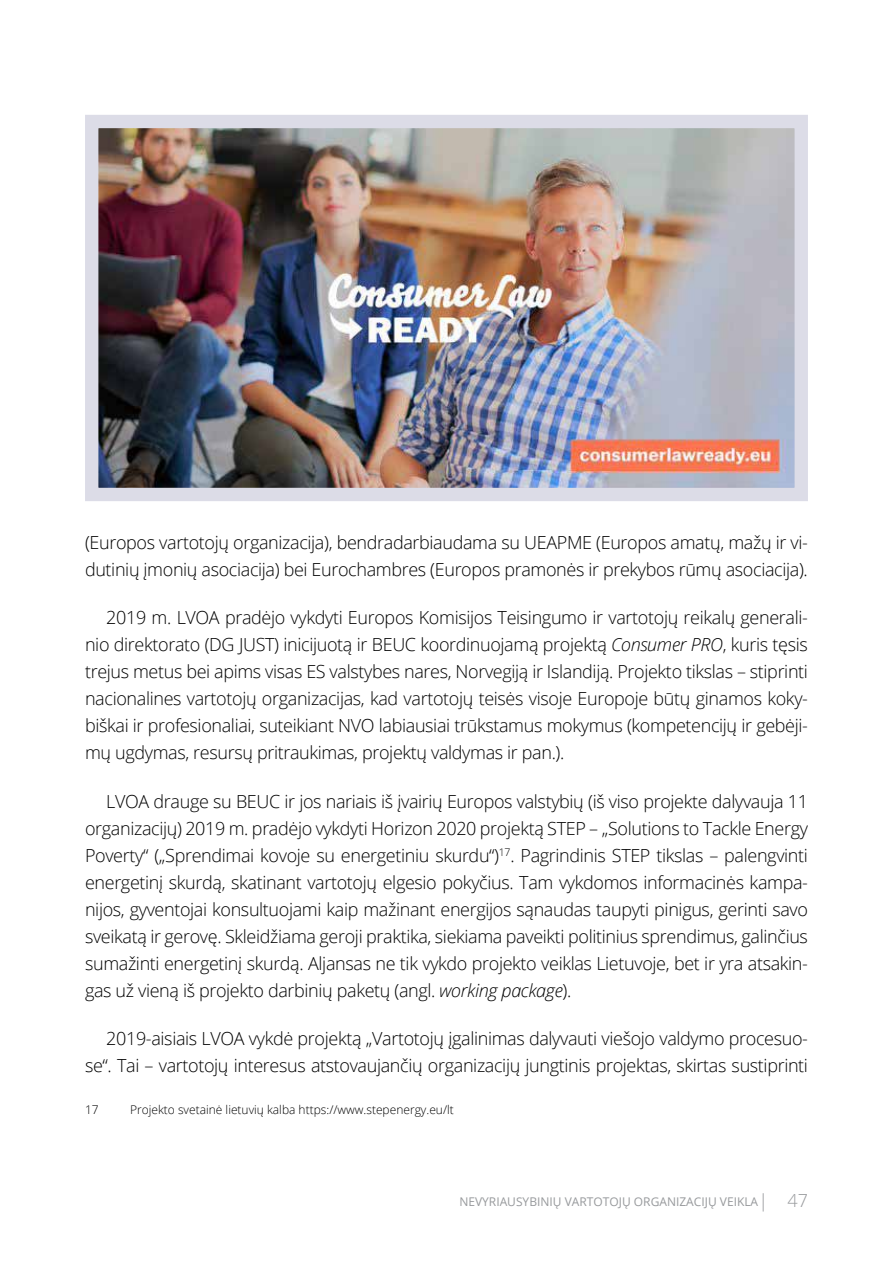
<style>
.page{position:relative;width:893px;height:1263px;background:#fff}
.page>*{position:absolute;margin:0;border:0;box-sizing:border-box;transform-origin:0 0}
.t1{font:300 18px/27px "Open Sans";letter-spacing:-.02em;color:#000;text-align:justify}
.t2{font:300 18px "Open Sans";color:#97999c}
.FOOT{font:300 12px "Open Sans";color:#000}
.t3{font:12px "Open Sans";color:#97999c}
.s1{font-style:italic}
</style>
<div class="page">
<img style="left:99px;top:129px;width:695px;height:358px">
<div style="left:85px;top:115px;width:723px;height:386px;border:13px solid #dcdce7"></div>
<p class="t1" style="left:85px;top:528px;width:724px">(Europos vartotojų organizacija), bendradarbiaudama su UEAPME (Europos amatų, mažų ir vi&shy;dutinių įmonių asociacija) bei Eurochambres (Europos pramonės ir prekybos rūmų asociacija).</p>
<p class="t1" style="left:85px;top:604px;width:724px;text-indent:21px">2019 m. LVOA pradėjo vykdyti Europos Komisijos Teisingumo ir vartotojų reikalų generali&shy;nio direktorato (DG JUST) inicijuotą ir BEUC koordinuojamą projektą <span class="s1">Consumer PRO</span>, kuris tęsis trejus metus bei apims visas ES valstybes nares, Norvegiją ir Islandiją. Projekto tikslas – stiprinti nacionalines vartotojų organizacijas, kad vartotojų teisės visoje Europoje būtų ginamos koky&shy;biškai ir profesionaliai, suteikiant NVO labiausiai trūkstamus mokymus (kompetencijų ir gebėji&shy;mų ugdymas, resursų pritraukimas, projektų valdymas ir pan.).</p>
<p class="t1" style="left:85px;top:787px;width:724px;text-indent:21px">LVOA drauge su BEUC ir jos nariais iš įvairių Europos valstybių (iš viso projekte dalyvauja 11 organizacijų) 2019 m. pradėjo vykdyti Horizon 2020 projektą STEP – „Solutions to Tackle Energy Poverty“ („Sprendimai kovoje su energetiniu skurdu“)<sup>17</sup>. Pagrindinis STEP tikslas – palengvinti energetinį skurdą, skatinant vartotojų elgesio pokyčius. Tam vykdomos informacinės kampa&shy;nijos, gyventojai konsultuojami kaip mažinant energijos sąnaudas taupyti pinigus, gerinti savo sveikatą ir gerovę. Skleidžiama geroji praktika, siekiama paveikti politinius sprendimus, galinčius sumažinti energetinį skurdą. Aljansas ne tik vykdo projekto veiklas Lietuvoje, bet ir yra atsakin&shy;gas už vieną iš projekto darbinių paketų (angl. <span class="s1">working package</span>).</p>
<p class="t1" style="left:85px;top:1024px;width:724px;text-align:right">2019-aisiais LVOA vykdė projektą „Vartotojų įgalinimas dalyvauti viešojo valdymo procesuo&shy;se“. Tai – vartotojų interesus atstovaujančių organizacijų jungtinis projektas, skirtas sustiprinti</p>
<p class="FOOT" style="left:85px;top:1101px;width:15px">17</p>
<p class="FOOT" style="left:130px;top:1101px;width:325px">Projekto svetainė lietuvių kalba https://www.stepenergy.eu/lt</p>
<p class="t2" style="left:758px;top:1188px;width:51px">| 47</p>
<p class="t3" style="left:459px;top:1193px;width:300px">NEVYRIAUSYBINIŲ VARTOTOJŲ ORGANIZACIJŲ VEIKLA</p>
</div>
